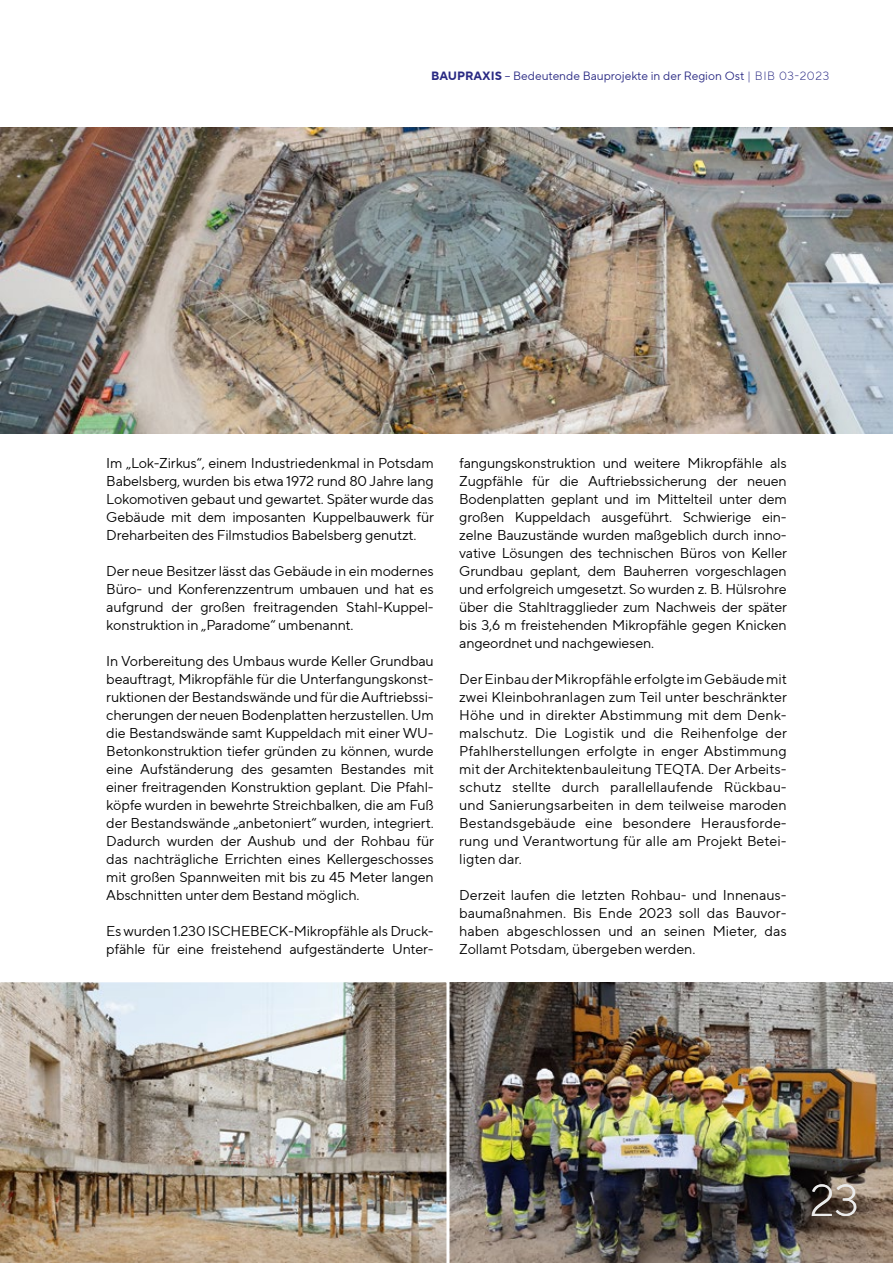
<style>
.page{position:relative;width:893px;height:1263px;background:#fff}
.page>*{position:absolute;margin:0;border:0;box-sizing:border-box;transform-origin:0 0}
.t1{font:300 45px "TT Norms Pro";color:#ececec}
.t2{font:14.25px/18px "TT Norms Pro";letter-spacing:-.01em;color:#000;text-align:justify}
.t3{font:12px "TT Norms Pro";color:#292983}
.s1{font-weight:700}
.s2{font-weight:300}
</style>
<div class="page">
<img style="left:451px;top:982px;width:442px;height:281px">
<img style="left:0;top:982px;width:451px;height:281px">
<img style="left:0;top:128px;width:893px;height:306px">
<p class="t3" style="left:431px;top:67px;width:399px"><span class="s1">BAUPRAXIS</span> – Bedeutende Bauprojekte in der Region Ost <span class="s2">| BIB 03-2023</span></p>
<p class="t2" style="left:106px;top:454px;width:329px">Im „Lok-Zirkus“, einem Industriedenkmal in Potsdam Babelsberg, wurden bis etwa 1972 rund 80 Jahre lang Lokomotiven gebaut und gewartet. Später wurde das Gebäude mit dem imposanten Kuppelbauwerk für Dreharbeiten des Filmstudios Babelsberg genutzt.</p>
<p class="t2" style="left:106px;top:562px;width:329px">Der neue Besitzer lässt das Gebäude in ein modernes Büro- und Konferenzzentrum umbauen und hat es aufgrund der großen freitragenden Stahl-Kuppel&shy;konstruktion in „Paradome“ umbenannt.</p>
<p class="t2" style="left:106px;top:652px;width:329px">In Vorbereitung des Umbaus wurde Keller Grundbau beauftragt, Mikropfähle für die Unterfangungskonst&shy;ruktionen der Bestandswände und für die Auftriebssi&shy;cherungen der neuen Bodenplatten herzustellen. Um die Bestandswände samt Kuppeldach mit einer WU-Betonkonstruktion tiefer gründen zu können, wurde eine Aufständerung des gesamten Bestandes mit einer freitragenden Konstruktion geplant. Die Pfahl&shy;köpfe wurden in bewehrte Streichbalken, die am Fuß der Bestandswände „anbetoniert“ wurden, integriert.<br>Dadurch wurden der Aushub und der Rohbau für das nachträgliche Errichten eines Kellergeschosses mit großen Spannweiten mit bis zu 45 Meter langen Abschnitten unter dem Bestand möglich.</p>
<p class="t2" style="left:106px;top:922px;width:329px">Es wurden 1.230 ISCHEBECK-Mikropfähle als Druck&shy;pfähle für eine freistehend aufgeständerte Unter-</p>
<p class="t2" style="left:459px;top:454px;width:329px">fangungskonstruktion und weitere Mikropfähle als Zugpfähle für die Auftriebssicherung der neuen Bodenplatten geplant und im Mittelteil unter dem großen Kuppeldach ausgeführt. Schwierige ein&shy;zelne Bauzustände wurden maßgeblich durch inno&shy;vative Lösungen des technischen Büros von Keller Grundbau geplant, dem Bauherren vorgeschlagen und erfolgreich umgesetzt. So wurden z. B. Hülsrohre über die Stahltragglieder zum Nachweis der später bis 3,6 m freistehenden Mikropfähle gegen Knicken angeordnet und nachgewiesen.</p>
<p class="t2" style="left:459px;top:670px;width:329px">Der Einbau der Mikropfähle erfolgte im Gebäude mit zwei Kleinbohranlagen zum Teil unter beschränkter Höhe und in direkter Abstimmung mit dem Denk&shy;malschutz. Die Logistik und die Reihenfolge der Pfahlherstellungen erfolgte in enger Abstimmung mit der Architektenbauleitung TEQTA. Der Arbeits&shy;schutz stellte durch parallellaufende Rückbau&shy;und Sanierungsarbeiten in dem teilweise maroden Bestandsgebäude eine besondere Herausforde&shy;rung und Verantwortung für alle am Projekt Betei&shy;ligten dar.</p>
<p class="t2" style="left:459px;top:886px;width:329px">Derzeit laufen die letzten Rohbau- und Innenaus&shy;baumaßnahmen. Bis Ende 2023 soll das Bauvor&shy;haben abgeschlossen und an seinen Mieter, das Zollamt Potsdam, übergeben werden.</p>
<h1 class="t1" style="left:810px;top:1169px;width:51px">23</h1>
</div>
